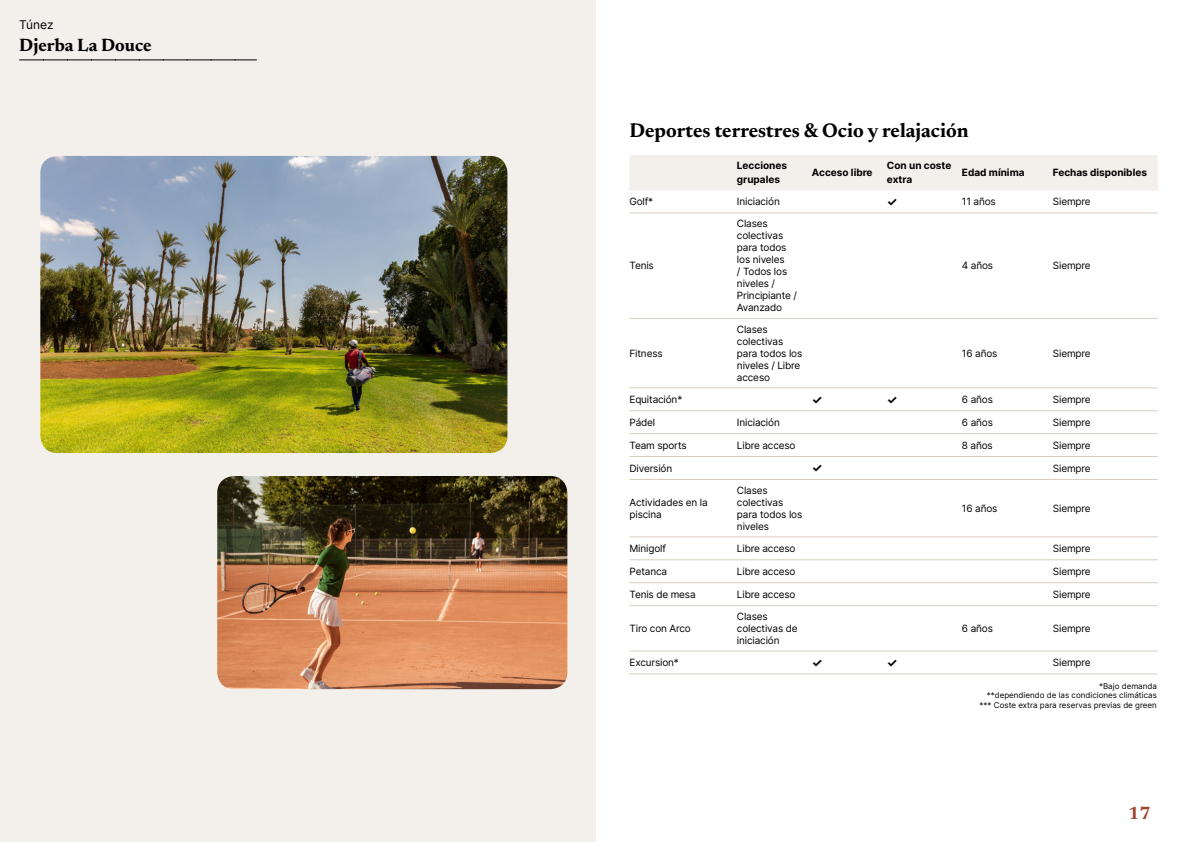
<style>
.page{position:relative;width:1191px;height:842px;background:#fff}
.page>*{position:absolute;margin:0;border:0;box-sizing:border-box;transform-origin:0 0}
.t1{font:700 20px "Newsreader 24 pt";color:#000}
.t2{font:700 18px "Newsreader 24 pt";color:#000}
.t3{font:700 18px "Newsreader 24 pt";color:#9d432c}
.t4{font:700 12px "Inter";color:#000}
.t5{font:12px "Inter";color:#000}
.t6{font:10px/12px "Inter";letter-spacing:-.015em;color:#000}
.t7{font:700 10px/14px "Inter";color:#000}
.t8{font:8px/9.6px "Inter";color:#000;text-align:right}
</style>
<div class="page">
<div style="left:0;top:0;width:595px;height:842px;background:#f3f0ec"></div>
<img style="left:40px;top:156px;width:467px;height:297px">
<img style="left:217px;top:476px;width:350px;height:213px">
<svg style="left:20px;top:60px;width:236px;height:1px"></svg>
<div style="left:630px;top:155px;width:527px;height:35px;background:#f3f0ec"></div>
<hr style="left:629px;top:212px;width:108px;height:1px;background:#d7cdc1">
<hr style="left:737px;top:212px;width:75px;height:1px;background:#d7cdc1">
<hr style="left:812px;top:212px;width:75px;height:1px;background:#d7cdc1">
<hr style="left:887px;top:212px;width:75px;height:1px;background:#d7cdc1">
<hr style="left:962px;top:212px;width:91px;height:1px;background:#d7cdc1">
<hr style="left:1053px;top:212px;width:104px;height:1px;background:#d7cdc1">
<hr style="left:629px;top:318px;width:108px;height:1px;background:#d7cdc1">
<hr style="left:737px;top:318px;width:75px;height:1px;background:#d7cdc1">
<hr style="left:812px;top:318px;width:75px;height:1px;background:#d7cdc1">
<hr style="left:887px;top:318px;width:75px;height:1px;background:#d7cdc1">
<hr style="left:962px;top:318px;width:91px;height:1px;background:#d7cdc1">
<hr style="left:1053px;top:318px;width:104px;height:1px;background:#d7cdc1">
<hr style="left:629px;top:387px;width:108px;height:1px;background:#d7cdc1">
<hr style="left:737px;top:387px;width:75px;height:1px;background:#d7cdc1">
<hr style="left:812px;top:387px;width:75px;height:1px;background:#d7cdc1">
<hr style="left:887px;top:387px;width:75px;height:1px;background:#d7cdc1">
<hr style="left:962px;top:387px;width:91px;height:1px;background:#d7cdc1">
<hr style="left:1053px;top:387px;width:104px;height:1px;background:#d7cdc1">
<hr style="left:629px;top:410px;width:108px;height:1px;background:#d7cdc1">
<hr style="left:737px;top:410px;width:75px;height:1px;background:#d7cdc1">
<hr style="left:812px;top:410px;width:75px;height:1px;background:#d7cdc1">
<hr style="left:887px;top:410px;width:75px;height:1px;background:#d7cdc1">
<hr style="left:962px;top:410px;width:91px;height:1px;background:#d7cdc1">
<hr style="left:1053px;top:410px;width:104px;height:1px;background:#d7cdc1">
<hr style="left:629px;top:433px;width:108px;height:1px;background:#d7cdc1">
<hr style="left:737px;top:433px;width:75px;height:1px;background:#d7cdc1">
<hr style="left:812px;top:433px;width:75px;height:1px;background:#d7cdc1">
<hr style="left:887px;top:433px;width:75px;height:1px;background:#d7cdc1">
<hr style="left:962px;top:433px;width:91px;height:1px;background:#d7cdc1">
<hr style="left:1053px;top:433px;width:104px;height:1px;background:#d7cdc1">
<hr style="left:629px;top:456px;width:108px;height:1px;background:#d7cdc1">
<hr style="left:737px;top:456px;width:75px;height:1px;background:#d7cdc1">
<hr style="left:812px;top:456px;width:75px;height:1px;background:#d7cdc1">
<hr style="left:887px;top:456px;width:75px;height:1px;background:#d7cdc1">
<hr style="left:962px;top:456px;width:91px;height:1px;background:#d7cdc1">
<hr style="left:1053px;top:456px;width:104px;height:1px;background:#d7cdc1">
<hr style="left:629px;top:479px;width:108px;height:1px;background:#d7cdc1">
<hr style="left:737px;top:479px;width:75px;height:1px;background:#d7cdc1">
<hr style="left:812px;top:479px;width:75px;height:1px;background:#d7cdc1">
<hr style="left:887px;top:479px;width:75px;height:1px;background:#d7cdc1">
<hr style="left:962px;top:479px;width:91px;height:1px;background:#d7cdc1">
<hr style="left:1053px;top:479px;width:104px;height:1px;background:#d7cdc1">
<hr style="left:629px;top:536px;width:108px;height:1px;background:#d7cdc1">
<hr style="left:737px;top:536px;width:75px;height:1px;background:#d7cdc1">
<hr style="left:812px;top:536px;width:75px;height:1px;background:#d7cdc1">
<hr style="left:887px;top:536px;width:75px;height:1px;background:#d7cdc1">
<hr style="left:962px;top:536px;width:91px;height:1px;background:#d7cdc1">
<hr style="left:1053px;top:536px;width:104px;height:1px;background:#d7cdc1">
<hr style="left:629px;top:559px;width:108px;height:1px;background:#d7cdc1">
<hr style="left:737px;top:559px;width:75px;height:1px;background:#d7cdc1">
<hr style="left:812px;top:559px;width:75px;height:1px;background:#d7cdc1">
<hr style="left:887px;top:559px;width:75px;height:1px;background:#d7cdc1">
<hr style="left:962px;top:559px;width:91px;height:1px;background:#d7cdc1">
<hr style="left:1053px;top:559px;width:104px;height:1px;background:#d7cdc1">
<hr style="left:629px;top:582px;width:108px;height:1px;background:#d7cdc1">
<hr style="left:737px;top:582px;width:75px;height:1px;background:#d7cdc1">
<hr style="left:812px;top:582px;width:75px;height:1px;background:#d7cdc1">
<hr style="left:887px;top:582px;width:75px;height:1px;background:#d7cdc1">
<hr style="left:962px;top:582px;width:91px;height:1px;background:#d7cdc1">
<hr style="left:1053px;top:582px;width:104px;height:1px;background:#d7cdc1">
<hr style="left:629px;top:605px;width:108px;height:1px;background:#d7cdc1">
<hr style="left:737px;top:605px;width:75px;height:1px;background:#d7cdc1">
<hr style="left:812px;top:605px;width:75px;height:1px;background:#d7cdc1">
<hr style="left:887px;top:605px;width:75px;height:1px;background:#d7cdc1">
<hr style="left:962px;top:605px;width:91px;height:1px;background:#d7cdc1">
<hr style="left:1053px;top:605px;width:104px;height:1px;background:#d7cdc1">
<hr style="left:629px;top:650px;width:108px;height:1px;background:#d7cdc1">
<hr style="left:737px;top:650px;width:75px;height:1px;background:#d7cdc1">
<hr style="left:812px;top:650px;width:75px;height:1px;background:#d7cdc1">
<hr style="left:887px;top:650px;width:75px;height:1px;background:#d7cdc1">
<hr style="left:962px;top:650px;width:91px;height:1px;background:#d7cdc1">
<hr style="left:1053px;top:650px;width:104px;height:1px;background:#d7cdc1">
<hr style="left:629px;top:673px;width:108px;height:1px;background:#d7cdc1">
<hr style="left:737px;top:673px;width:75px;height:1px;background:#d7cdc1">
<hr style="left:812px;top:673px;width:75px;height:1px;background:#d7cdc1">
<hr style="left:887px;top:673px;width:75px;height:1px;background:#d7cdc1">
<hr style="left:962px;top:673px;width:91px;height:1px;background:#d7cdc1">
<hr style="left:1053px;top:673px;width:104px;height:1px;background:#d7cdc1">
<p class="t5" style="left:19px;top:15px;width:36px">Túnez</p>
<h2 class="t2" style="left:19px;top:32px;width:134px">Djerba La Douce</h2>
<h1 class="t1" style="left:629px;top:116px;width:340px">Deportes terrestres &amp; Ocio y relajación</h1>
<p class="t7" style="left:737px;top:159px;width:52px">Lecciones grupales</p>
<p class="t7" style="left:812px;top:166px;width:62px">Acceso libre</p>
<p class="t7" style="left:887px;top:159px;width:66px">Con un coste extra</p>
<p class="t7" style="left:962px;top:166px;width:64px">Edad mínima</p>
<p class="t7" style="left:1053px;top:166px;width:96px">Fechas disponibles</p>
<p class="t6" style="left:629px;top:195px;width:25px">Golf*</p>
<p class="t6" style="left:737px;top:195px;width:44px">Iniciación</p>
<p class="t4" style="left:887px;top:193px;width:12px">✓</p>
<p class="t6" style="left:962px;top:195px;width:35px">11 años</p>
<p class="t6" style="left:1053px;top:195px;width:39px">Siempre</p>
<p class="t6" style="left:629px;top:259px;width:26px">Tenis</p>
<p class="t6" style="left:629px;top:347px;width:35px">Fitness</p>
<p class="t6" style="left:737px;top:217px;width:62px">Clases colectivas para todos los niveles<br>/ Todos los niveles /<br>Principiante /<br>Avanzado</p>
<p class="t6" style="left:737px;top:323px;width:67px">Clases colectivas para todos los niveles / Libre acceso</p>
<p class="t6" style="left:962px;top:259px;width:33px">4 años</p>
<p class="t6" style="left:1053px;top:259px;width:39px">Siempre</p>
<p class="t6" style="left:962px;top:347px;width:37px">16 años</p>
<p class="t6" style="left:1053px;top:347px;width:39px">Siempre</p>
<p class="t6" style="left:629px;top:393px;width:54px">Equitación*</p>
<p class="t4" style="left:812px;top:390px;width:12px">✓</p>
<p class="t4" style="left:887px;top:390px;width:12px">✓</p>
<p class="t6" style="left:962px;top:393px;width:32px">6 años</p>
<p class="t6" style="left:1053px;top:393px;width:39px">Siempre</p>
<p class="t6" style="left:629px;top:416px;width:27px">Pádel</p>
<p class="t6" style="left:737px;top:416px;width:44px">Iniciación</p>
<p class="t6" style="left:962px;top:416px;width:32px">6 años</p>
<p class="t6" style="left:1053px;top:416px;width:39px">Siempre</p>
<p class="t6" style="left:629px;top:439px;width:59px">Team sports</p>
<p class="t6" style="left:737px;top:439px;width:60px">Libre acceso</p>
<p class="t6" style="left:962px;top:439px;width:32px">8 años</p>
<p class="t6" style="left:1053px;top:439px;width:39px">Siempre</p>
<p class="t6" style="left:629px;top:462px;width:44px">Diversión</p>
<p class="t4" style="left:812px;top:459px;width:12px">✓</p>
<p class="t6" style="left:1053px;top:462px;width:39px">Siempre</p>
<p class="t6" style="left:629px;top:496px;width:80px">Actividades en la piscina</p>
<p class="t6" style="left:737px;top:484px;width:67px">Clases colectivas para todos los niveles</p>
<p class="t6" style="left:962px;top:502px;width:37px">16 años</p>
<p class="t6" style="left:1053px;top:502px;width:39px">Siempre</p>
<p class="t6" style="left:629px;top:542px;width:38px">Minigolf</p>
<p class="t6" style="left:737px;top:542px;width:60px">Libre acceso</p>
<p class="t6" style="left:1053px;top:542px;width:39px">Siempre</p>
<p class="t6" style="left:629px;top:565px;width:39px">Petanca</p>
<p class="t6" style="left:737px;top:565px;width:60px">Libre acceso</p>
<p class="t6" style="left:1053px;top:565px;width:39px">Siempre</p>
<p class="t6" style="left:629px;top:588px;width:68px">Tenis de mesa</p>
<p class="t6" style="left:737px;top:588px;width:60px">Libre acceso</p>
<p class="t6" style="left:1053px;top:588px;width:39px">Siempre</p>
<p class="t6" style="left:629px;top:622px;width:63px">Tiro con Arco</p>
<p class="t6" style="left:737px;top:610px;width:62px">Clases colectivas de iniciación</p>
<p class="t6" style="left:962px;top:622px;width:32px">6 años</p>
<p class="t6" style="left:1053px;top:622px;width:39px">Siempre</p>
<p class="t6" style="left:629px;top:656px;width:51px">Excursion*</p>
<p class="t4" style="left:812px;top:654px;width:12px">✓</p>
<p class="t4" style="left:887px;top:654px;width:12px">✓</p>
<p class="t6" style="left:1053px;top:656px;width:39px">Siempre</p>
<p class="t8" style="left:979px;top:681px;width:179px">*Bajo demanda<br>**dependiendo de las condiciones climáticas *** Coste extra para reservas previas de green</p>
<h2 class="t3" style="left:1128px;top:800px;width:24px">17</h2>
</div>
